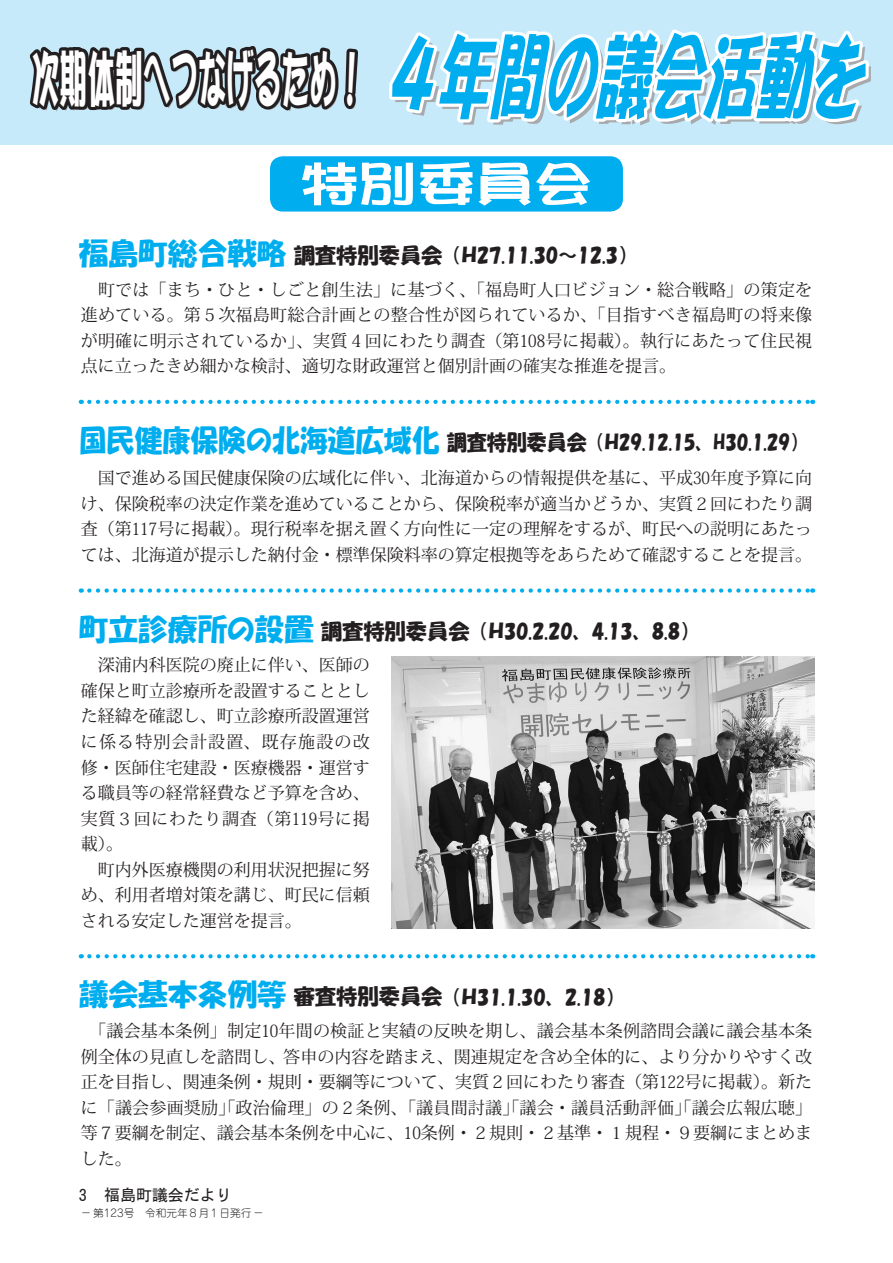
<style>
.page{position:relative;width:893px;height:1263px;background:#fff}
.page>*{position:absolute;margin:0;border:0;box-sizing:border-box;transform-origin:0 0}
.t1{font:italic 93.6px "DFPOP1 Std W12";color:#00aeef;scale:.57 1}
.t2{font:61.65px "DFPOP1 Std W12";color:#fff;scale:.45 1}
.t3{font:46.8px "DFPOP1 Std W9";color:#fff;scale:1.25 1}
.t4{font:29.7px "HGP Soei Kakupoptai";color:#00aeef}
.t5{font:29.7px "HGP Soei Kakupoptai";color:#00aeef;scale:.94 1}
.t6{font:19.2px "HGP Soei Kakupoptai";color:#231f20}
.t7{font:19.2px "HGP Soei Kakupoptai";color:#231f20;scale:.94 1}
.t8{font:16.95px/25.5px "Koz Min Pro";color:#231f20;text-align:justify}
.t9{font:15.9px "Motoya Gothic W3 90 msp RKSJ H";color:#231f20}
.t10{font:300 10.65px "Jun 101 Pro";color:#231f20}
.s1{font-style:normal;font-size:61.65px;color:#fff}
.s2{font-size:21.3px}
</style>
<div class="page">
<div style="left:0;top:0;width:893px;height:145px;background:#c6eafa"></div>
<svg style="left:389px;top:29px;width:482px;height:97px"></svg>
<svg style="left:29px;top:46px;width:329px;height:119px"></svg>
<div style="left:270px;top:156px;width:353px;height:56px;background:#00aeef;border-radius:13px"></div>
<svg style="left:89px;top:400px;width:724px;height:4px"></svg>
<svg style="left:89px;top:588px;width:724px;height:5px"></svg>
<svg style="left:89px;top:954px;width:724px;height:4px"></svg>
<img style="left:391px;top:656px;width:423px;height:273px">
<h2 class="t2" style="left:32px;top:45px;width:680px">次期体制へつなげるため</h2>
<h1 class="t1" style="left:435px;top:26px;width:780px">年間の議会活動を</h1>
<h1 class="t1" style="left:337px;top:26px;width:204px">４<span class="s1">！</span></h1>
<h3 class="t3" style="left:300px;top:159px;width:235px">特別委員会</h3>
<h3 class="t4" style="left:79px;top:238px;width:210px">福島町総合戦略</h3>
<p class="t6" style="left:294px;top:245px;width:335px"><span class="s2">調査特別委員会</span> Ｈ（ 27.11.30~12.3(</p>
<p class="t8" style="left:81px;top:276px;width:733px">　町では「まち・ひと・しごと創生法」に基づく、「福島町人口ビジョン・総合戦略」の策定を進めている。第５次福島町総合計画との整合性が図られているか、「目指すべき福島町の将来像が明確に明示されているか」、実質４回にわたり調査（第108号に掲載）。執行にあたって住民視点に立ったきめ細かな検討、適切な財政運営と個別計画の確実な推進を提言。</p>
<h3 class="t5" style="left:79px;top:425px;width:386px">国民健康保険の北海道広域化</h3>
<p class="t7" style="left:447px;top:432px;width:376px"><span class="s2">調査特別委員会</span> Ｈ（ 29.12.15、 H30.1.29(</p>
<p class="t8" style="left:81px;top:465px;width:733px">　国で進める国民健康保険の広域化に伴い、北海道からの情報提供を基に、平成30年度予算に向け、保険税率の決定作業を進めていることから、保険税率が適当かどうか、実質２回にわたり調査（第117号に掲載）。現行税率を据え置く方向性に一定の理解をするが、町民への説明にあたっては、北海道が提示した納付金・標準保険料率の算定根拠等をあらためて確認することを提言。</p>
<h3 class="t4" style="left:79px;top:614px;width:237px">町立診療所の設置</h3>
<p class="t6" style="left:321px;top:621px;width:370px"><span class="s2">調査特別委員会</span> Ｈ（ 30.2.20、 4.13、 8.8(</p>
<p class="t8" style="left:81px;top:652px;width:291px;text-align:left">　深浦内科医院の廃止に伴い、医師の確保と町立診療所を設置することとした経緯を確認し、町立診療所設置運営に係る特別会計設置、既存施設の改修・医師住宅建設・医療機器・運営する職員等の経常経費など予算を含め、実質３回にわたり調査（第119号に掲載。(<br>　町内外医療機関の利用状況把握に努め、利用者増対策を講じ、町民に信頼される安定した運営を提言。</p>
<h3 class="t4" style="left:79px;top:979px;width:210px">議会基本条例等</h3>
<p class="t6" style="left:294px;top:987px;width:323px"><span class="s2">審査特別委員会</span> Ｈ（ 31.1.30、 2.18(</p>
<p class="t8" style="left:81px;top:1017px;width:733px">　「議会基本条例」制定10年間の検証と実績の反映を期し、議会基本条例諮問会議に議会基本条例全体の見直しを諮問し、答申の内容を踏まえ、関連規定を含め全体的に、より分かりやすく改正を目指し、関連条例・規則・要綱等について、実質２回にわたり審査（第122号に掲載）。新たに「議会参画奨励」「政治倫理」の２条例、「議員間討議」「議会・議員活動評価」「議会広報広聴「等７要綱を制定、議会基本条例を中心に、10条例・２規則・２基準・１規程・９要綱にまとめました。</p>
<p class="t9" style="left:104px;top:1187px;width:129px">福島町議会だより</p>
<p class="t10" style="left:81px;top:1204px;width:185px">－第123号　令和元年８月１日発行－</p>
<p class="t9" style="left:79px;top:1187px;width:9px">3</p>
</div>
